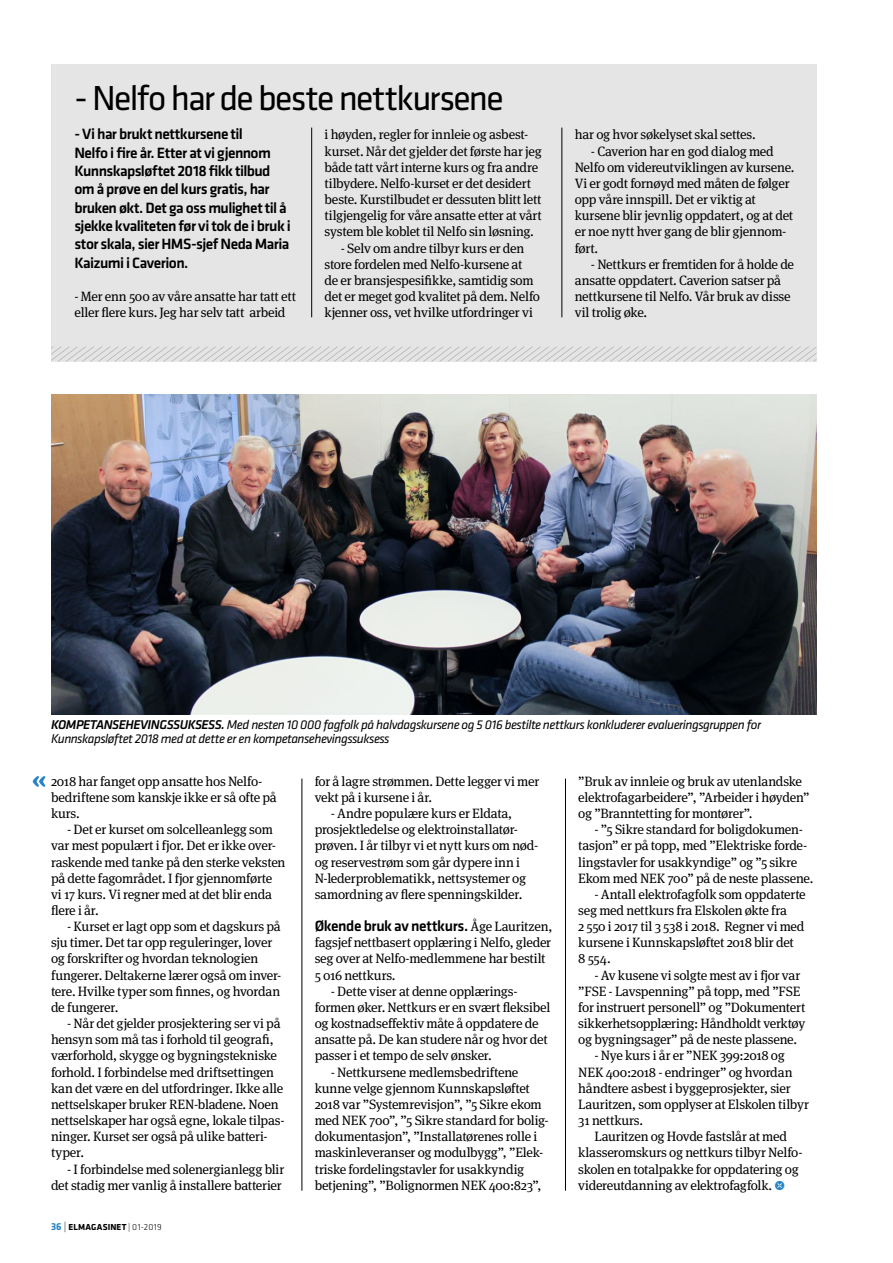
<style>
.page{position:relative;width:893px;height:1263px;background:#fff}
.page>*{position:absolute;margin:0;border:0;box-sizing:border-box;transform-origin:0 0}
._2_tittel_undersak_s{font:36px "Klavika";letter-spacing:-.045em;color:#000}
._3_ingress_undersak{font:500 15.45px/18.3px "Klavika";letter-spacing:-.035em;color:#000}
._4_tekst_svart{font:500 15.45px "Klavika";letter-spacing:-.025em;color:#000}
._4_tekst_innrykk_sva{font:13.5px/16.2px "Meta Serif";letter-spacing:-.015em;color:#000}
._4_tekst_svart-2{font:13.5px/16.2px "Meta Serif";letter-spacing:-.015em;color:#000}
._6_bildetekst_sort{font:italic 13.2px/14.2px "Klavika";letter-spacing:-.035em;color:#000}
.t1{font:700 9px "Klavika";letter-spacing:.02em;color:#000}
.s1{font-weight:500}
.s2{font-size:10.5px;color:#2a85c7}
.s3{font-weight:300;font-size:10.5px}
.s4{font-weight:300}
.s5{font-family:"Meta Serif";font-weight:400;font-size:13.5px}
.s6{font-family:"Klavika";color:#2a85c7}
</style>
<div class="page">
<div style="left:51px;top:64px;width:765px;height:297px;background:#e5e5e5"></div>
<svg style="left:51px;top:347px;width:765px;height:14px"></svg>
<hr style="left:311px;top:128px;width:1px;height:189px;background:#000">
<hr style="left:562px;top:128px;width:1px;height:189px;background:#000">
<hr style="left:302px;top:778px;width:1px;height:413px;background:#000">
<hr style="left:565px;top:778px;width:1px;height:413px;background:#000">
<img style="left:51px;top:394px;width:765px;height:320px">
<svg style="left:33px;top:776px;width:12px;height:11px"></svg>
<p class="_2_tittel_undersak_s" style="left:74px;top:74px;width:431px">- Nelfo har de beste nettkursene</p>
<p class="_3_ingress_undersak" style="left:74px;top:125px;width:218px">- Vi har brukt nettkursene til<br>Nelfo i fire år. Etter at vi gjennom<br>Kunnskapsløftet 2018 fikk tilbud om å prøve en del kurs gratis, har bruken økt. Det ga oss mulighet til å sjekke kvaliteten før vi tok de i bruk i stor skala, sier HMS-sjef Neda Maria<br>Kaizumi i Caverion.</p>
<p class="_4_tekst_svart-2" style="left:74px;top:287px;width:223px">- Mer enn 500 av våre ansatte har tatt ett eller flere kurs. Jeg har selv tatt arbeid</p>
<p class="_4_tekst_svart-2" style="left:325px;top:125px;width:219px">i høyden, regler for innleie og asbest&shy;kurset. Når det gjelder det første har jeg både tatt vårt interne kurs og fra andre tilbydere. Nelfo-kurset er det desidert beste. Kurstilbudet er dessuten blitt lett tilgjengelig for våre ansatte etter at vårt system ble koblet til Nelfo sin løsning.</p>
<p class="_4_tekst_innrykk_sva" style="left:325px;top:238px;width:217px;text-indent:16px">- Selv om andre tilbyr kurs er den store fordelen med Nelfo-kursene at<br>de er bransjespesifikke, samtidig som det er meget god kvalitet på dem. Nelfo kjenner oss, vet hvilke utfordringer vi</p>
<p class="_4_tekst_innrykk_sva" style="left:575px;top:125px;width:182px">har og hvor søkelyset skal settes.</p>
<p class="_4_tekst_innrykk_sva" style="left:575px;top:141px;width:221px;text-indent:16px">- Caverion har en god dialog med<br>Nelfo om videreutviklingen av kursene.<br>Vi er godt fornøyd med måten de følger opp våre innspill. Det er viktig at kursene blir jevnlig oppdatert, og at det er noe nytt hver gang de blir gjennom&shy;ført.</p>
<p class="_4_tekst_innrykk_sva" style="left:575px;top:255px;width:221px;text-indent:16px">- Nettkurs er fremtiden for å holde de ansatte oppdatert. Caverion satser på nettkursene til Nelfo. Vår bruk av disse vil trolig øke.</p>
<p class="_6_bildetekst_sort" style="left:51px;top:717px;width:712px"><span class="s1">KOMPETANSEHEVINGSSUKSESS.</span> Med nesten 10 000 fagfolk på halvdagskursene og 5 016 bestilte nettkurs konkluderer evalueringsgruppen for<br>Kunnskapsløftet 2018 med at dette er en kompetansehevingssuksess</p>
<p class="_4_tekst_innrykk_sva" style="left:51px;top:772px;width:227px">2018 har fanget opp ansatte hos Nelfo&shy;bedriftene som kanskje ikke er så ofte på kurs.</p>
<p class="_4_tekst_innrykk_sva" style="left:51px;top:820px;width:236px;text-indent:16px">- Det er kurset om solcelleanlegg som var mest populært i fjor. Det er ikke over&shy;raskende med tanke på den sterke veksten på dette fagområdet. I fjor gjennomførte vi 17 kurs. Vi regner med at det blir enda flere i år.</p>
<p class="_4_tekst_innrykk_sva" style="left:51px;top:917px;width:232px;text-indent:16px">- Kurset er lagt opp som et dagskurs på sju timer. Det tar opp reguleringer, lover og forskrifter og hvordan teknologien fungerer. Deltakerne lærer også om inver&shy;tere. Hvilke typer som finnes, og hvordan de fungerer.</p>
<p class="_4_tekst_innrykk_sva" style="left:51px;top:1014px;width:235px;text-indent:16px">- Når det gjelder prosjektering ser vi på hensyn som må tas i forhold til geografi, værforhold, skygge og bygningstekniske forhold. I forbindelse med driftsettingen kan det være en del utfordringer. Ikke alle nettselskaper bruker REN-bladene. Noen nettselskaper har også egne, lokale tilpas&shy;ninger. Kurset ser også på ulike batteri&shy;typer.</p>
<p class="_4_tekst_innrykk_sva" style="left:51px;top:1159px;width:235px;text-align:right">- I forbindelse med solenergianlegg blir det stadig mer vanlig å installere batterier</p>
<p class="t1" style="left:51px;top:1220px;width:112px"><span class="s2">36</span> <span class="s3">|</span> ELMAGASINET <span class="s4">| 01-2019</span></p>
<p class="_4_tekst_innrykk_sva" style="left:315px;top:772px;width:226px">for å lagre strømmen. Dette legger vi mer vekt på i kursene i år.</p>
<p class="_4_tekst_innrykk_sva" style="left:315px;top:804px;width:225px;text-indent:16px">- Andre populære kurs er Eldata, prosjektledelse og elektroinstallatør&shy;prøven. I år tilbyr vi et nytt kurs om nød&shy;og reservestrøm som går dypere inn i N-lederproblematikk, nettsystemer og samordning av flere spenningskilder.</p>
<p class="_4_tekst_svart" style="left:315px;top:915px;width:239px">Økende bruk av nettkurs. <span class="s5">Åge Lauritzen,</span></p>
<p class="_4_tekst_svart-2" style="left:315px;top:933px;width:238px">fagsjef nettbasert opplæring i Nelfo, gleder seg over at Nelfo-medlemmene har bestilt<br>5 016 nettkurs.</p>
<p class="_4_tekst_innrykk_sva" style="left:315px;top:982px;width:237px;text-indent:16px">- Dette viser at denne opplærings&shy;formen øker. Nettkurs er en svært fleksibel og kostnadseffektiv måte å oppdatere de ansatte på. De kan studere når og hvor det passer i et tempo de selv ønsker.</p>
<p class="_4_tekst_innrykk_sva" style="left:315px;top:1062px;width:236px;text-indent:16px">- Nettkursene medlemsbedriftene kunne velge gjennom Kunnskapsløftet 2018 var ”Systemrevisjon”, ”5 Sikre ekom med NEK 700”, ”5 Sikre standard for bolig&shy;dokumentasjon”, ”Installatørenes rolle i maskinleveranser og modulbygg”, ”Elek&shy;triske fordelingstavler for usakkyndig betjening”, ”Bolignormen NEK 400:823”,</p>
<p class="_4_tekst_innrykk_sva" style="left:578px;top:772px;width:233px">”Bruk av innleie og bruk av utenlandske elektrofagarbeidere”, ”Arbeider i høyden” og ”Branntetting for montører”.</p>
<p class="_4_tekst_innrykk_sva" style="left:578px;top:820px;width:237px;text-indent:16px">- ”5 Sikre standard for boligdokumen&shy;tasjon” er på topp, med ”Elektriske forde&shy;lingstavler for usakkyndige” og ”5 sikre Ekom med NEK 700” på de neste plassene.</p>
<p class="_4_tekst_innrykk_sva" style="left:578px;top:885px;width:229px;text-indent:16px">- Antall elektrofagfolk som oppdaterte seg med nettkurs fra Elskolen økte fra<br>2 550 i 2017 til 3 538 i 2018. Regner vi med kursene i Kunnskapsløftet 2018 blir det<br>8 554.</p>
<p class="_4_tekst_innrykk_sva" style="left:578px;top:965px;width:229px;text-indent:16px">- Av kusene vi solgte mest av i fjor var ”FSE - Lavspenning” på topp, med ”FSE for instruert personell” og ”Dokumentert sikkerhetsopplæring: Håndholdt verktøy og bygningsager” på de neste plassene.</p>
<p class="_4_tekst_innrykk_sva" style="left:578px;top:1046px;width:232px;text-indent:16px">- Nye kurs i år er ”NEK 399:2018 og NEK 400:2018 - endringer” og hvordan håndtere asbest i byggeprosjekter, sier Lauritzen, som opplyser at Elskolen tilbyr 31 nettkurs.</p>
<p class="_4_tekst_innrykk_sva" style="left:578px;top:1127px;width:226px;text-indent:16px">Lauritzen og Hovde fastslår at med klasseromskurs og nettkurs tilbyr Nelfo&shy;skolen en totalpakke for oppdatering og videreutdanning av elektrofagfolk. <span class="s6">•</span></p>
</div>
